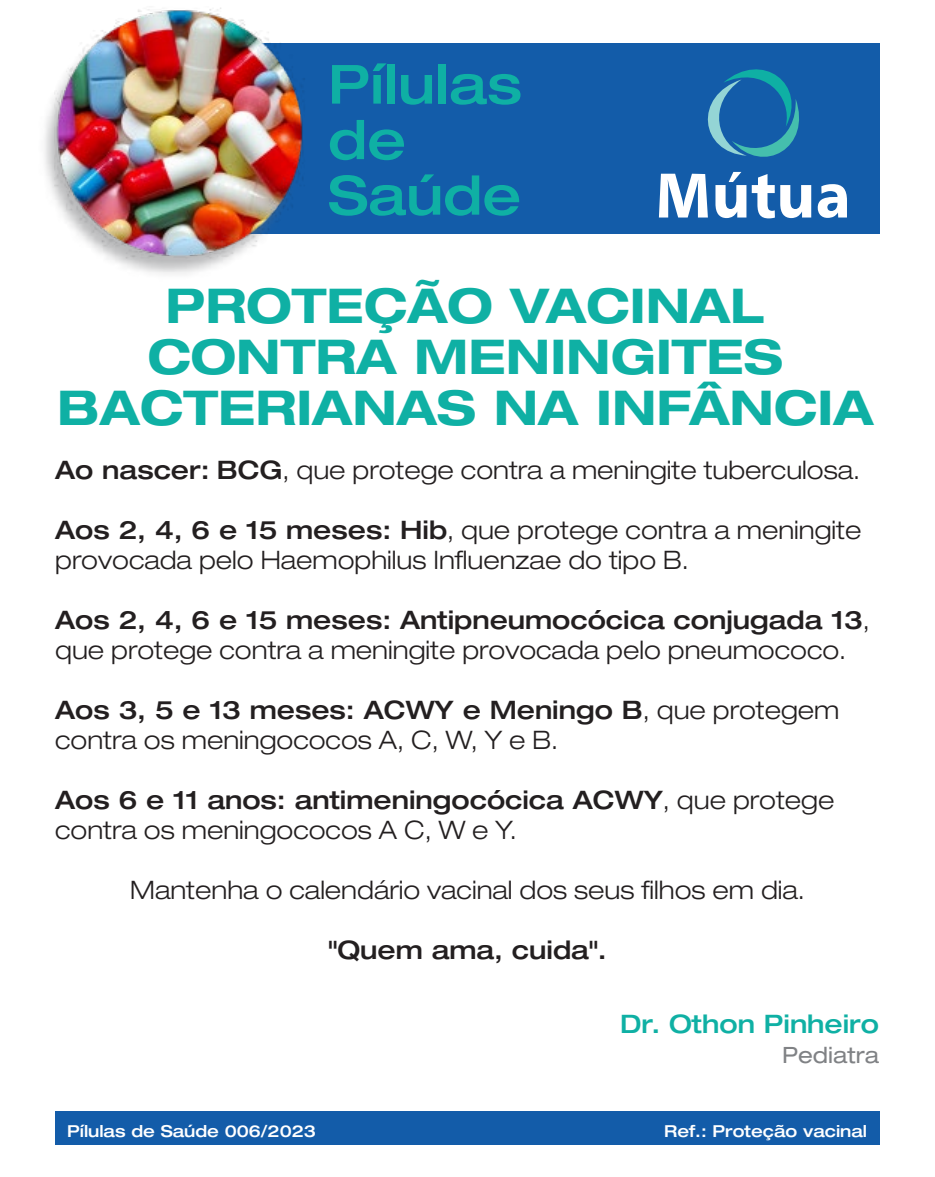
<style>
.page{position:relative;width:935px;height:1177px;background:#fff}
.page>*{position:absolute;margin:0;border:0;box-sizing:border-box;transform-origin:0 0}
.t1{font:500 expanded 54px/55.5px "Helvetica Neue LT Std";color:#0fb0a4}
.t2{font:700 expanded 48px/51px "Helvetica Neue LT Std";color:#0fb0a4;text-align:center}
.t3{font:300 expanded 25.5px/30px "Helvetica Neue LT Std";color:#231f20}
.t4{font:500 expanded 25.5px "Helvetica Neue LT Std";color:#231f20}
.t5{font:500 expanded 25.5px "Helvetica Neue LT Std";color:#0fb0a4}
.t6{font:expanded 22.5px "Helvetica Neue LT Std";color:#808285}
.t7{font:500 expanded 16.5px "Helvetica Neue LT Std";color:#fff}
.s1{font-weight:500}
</style>
<div class="page">
<div style="left:160px;top:43px;width:719px;height:190px;background:#135ca9"></div>
<img style="left:44px;top:99px;width:301px;height:175px">
<div style="left:55px;top:1112px;width:824px;height:33px;background:#135ca9"></div>
<svg style="left:659px;top:69px;width:187px;height:149px"></svg>
<img style="left:54px;top:7px;width:257px;height:261px">
<h1 class="t1" style="left:328px;top:55px;width:195px">Pílulas de<br>Saúde</h1>
<h2 class="t2" style="left:57px;top:279px;width:817px">PROTEÇÃO VACINAL<br>CONTRA MENINGITES<br>BACTERIANAS NA INFÂNCIA</h2>
<p class="t3" style="left:55px;top:455px;width:806px"><span class="s1">Ao nascer: BCG</span>, que protege contra a meningite tuberculosa.</p>
<p class="t3" style="left:55px;top:515px;width:807px"><span class="s1">Aos 2, 4, 6 e 15 meses: Hib</span>, que protege contra a meningite provocada pelo Haemophilus Influenzae do tipo B.</p>
<p class="t3" style="left:55px;top:605px;width:815px"><span class="s1">Aos 2, 4, 6 e 15 meses: Antipneumocócica conjugada 13</span>, que protege contra a meningite provocada pelo pneumococo.</p>
<p class="t3" style="left:55px;top:695px;width:785px"><span class="s1">Aos 3, 5 e 13 meses: ACWY e Meningo B</span>, que protegem contra os meningococos A, C, W, Y e B.</p>
<p class="t3" style="left:55px;top:785px;width:780px"><span class="s1">Aos 6 e 11 anos: antimeningocócica ACWY</span>, que protege contra os meningococos A C, W e Y.</p>
<p class="t3" style="left:130px;top:875px;width:676px">Mantenha o calendário vacinal dos seus filhos em dia.</p>
<p class="t4" style="left:328px;top:934px;width:280px">"Quem ama, cuida".</p>
<p class="t5" style="left:620px;top:1008px;width:260px">Dr. Othon Pinheiro</p>
<p class="t6" style="left:781px;top:1042px;width:99px">Pediatra</p>
<p class="t7" style="left:67px;top:1121px;width:250px">Pílulas de Saúde 006/2023</p>
<p class="t7" style="left:664px;top:1121px;width:204px">Ref.: Proteção vacinal</p>
</div>
